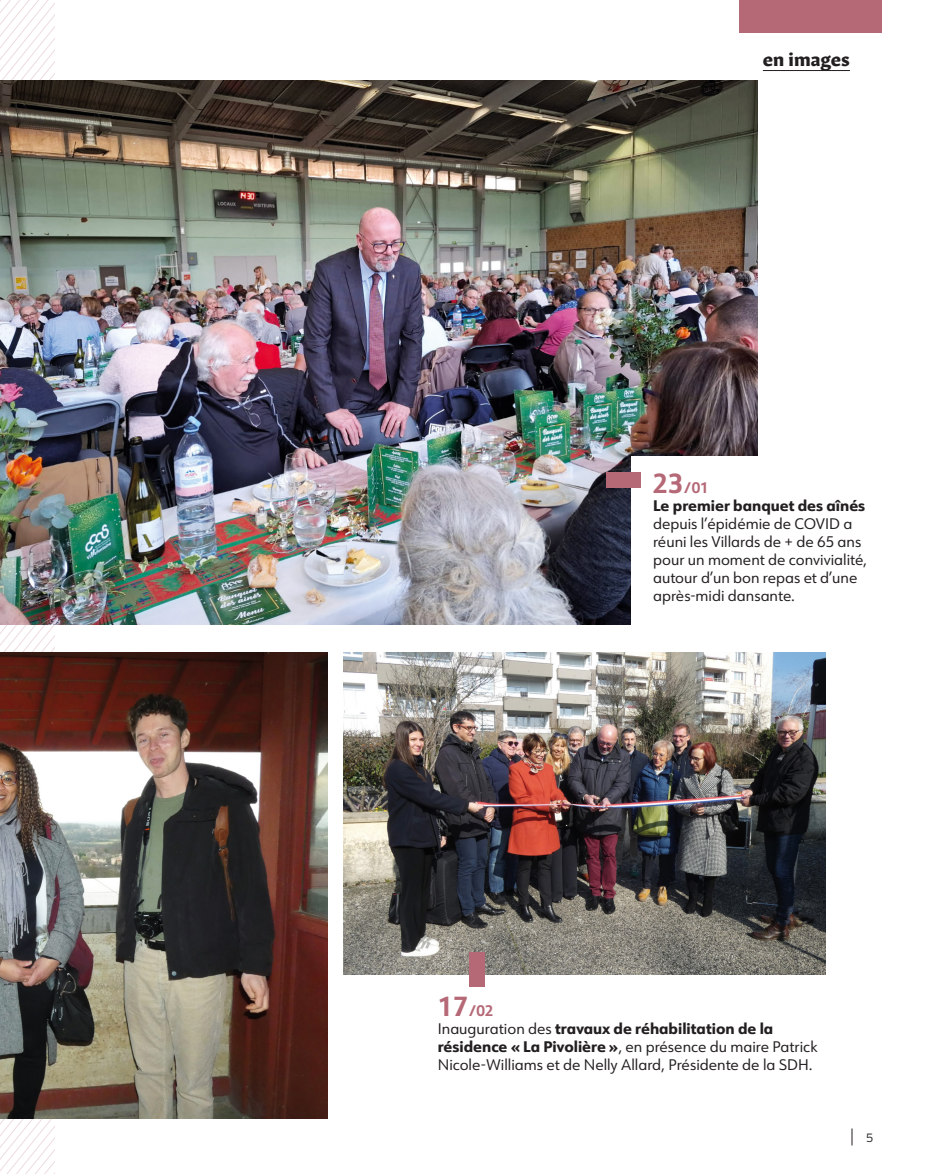
<style>
.page{position:relative;width:936px;height:1174px;background:#fff}
.page>*{position:absolute;margin:0;border:0;box-sizing:border-box;transform-origin:0 0}
.t1{font:700 18px "Gitan Latn";color:#231f20}
.t2{font:15px/18px "URW Form";color:#231f20}
.t3{font:800 15px/18px "URW Form";color:#231f20}
.t4{font:700 15px "URW Form";color:#b56977}
.t5{font:300 12px "Interstate";color:#231f20}
.s1{font-size:27px}
.s2{font-weight:800}
.s3{font-weight:700;font-size:27px;color:#b56977}
.s4{font-weight:700;color:#b56977}
.s5{font-weight:400}
</style>
<div class="page">
<svg style="left:0;top:0;width:54px;height:81px"></svg>
<svg style="left:0;top:625px;width:54px;height:549px"></svg>
<hr style="left:762px;top:70px;width:87px;height:1px;background:#231f20">
<div style="left:739px;top:0;width:142px;height:33px;background:#b56977"></div>
<img style="left:0;top:653px;width:327px;height:465px">
<img style="left:344px;top:653px;width:481px;height:321px">
<img style="left:0;top:81px;width:757px;height:544px">
<div style="left:631px;top:456px;width:304px;height:178px;background:#fff"></div>
<div style="left:469px;top:952px;width:16px;height:34px;background:#b56977"></div>
<div style="left:606px;top:472px;width:34px;height:15px;background:#b56977"></div>
<svg style="left:851px;top:1128px;width:1px;height:17px"></svg>
<p class="t1" style="left:762px;top:44px;width:88px">en images</p>
<p class="t4" style="left:653px;top:477px;width:57px"><span class="s1">23</span>/01</p>
<p class="t2" style="left:653px;top:496px;width:215px"><span class="s2">Le premier banquet des aînés </span>depuis l’épidémie de COVID a réuni les Villards de + de 65 ans pour un moment de convivialité, autour d’un bon repas et d’une après-midi dansante.</p>
<p class="t3" style="left:438px;top:1001px;width:337px"><span class="s3">17</span><span class="s4">/02<br></span><span class="s5">Inauguration des</span> travaux de réhabilitation de la</p>
<p class="t2" style="left:438px;top:1037px;width:381px"><span class="s2">résidence « La Pivolière »</span>, en présence du maire Patrick<br>Nicole-Williams et de Nelly Allard, Présidente de la SDH.</p>
<p class="t5" style="left:866px;top:1131px;width:9px">5</p>
</div>
